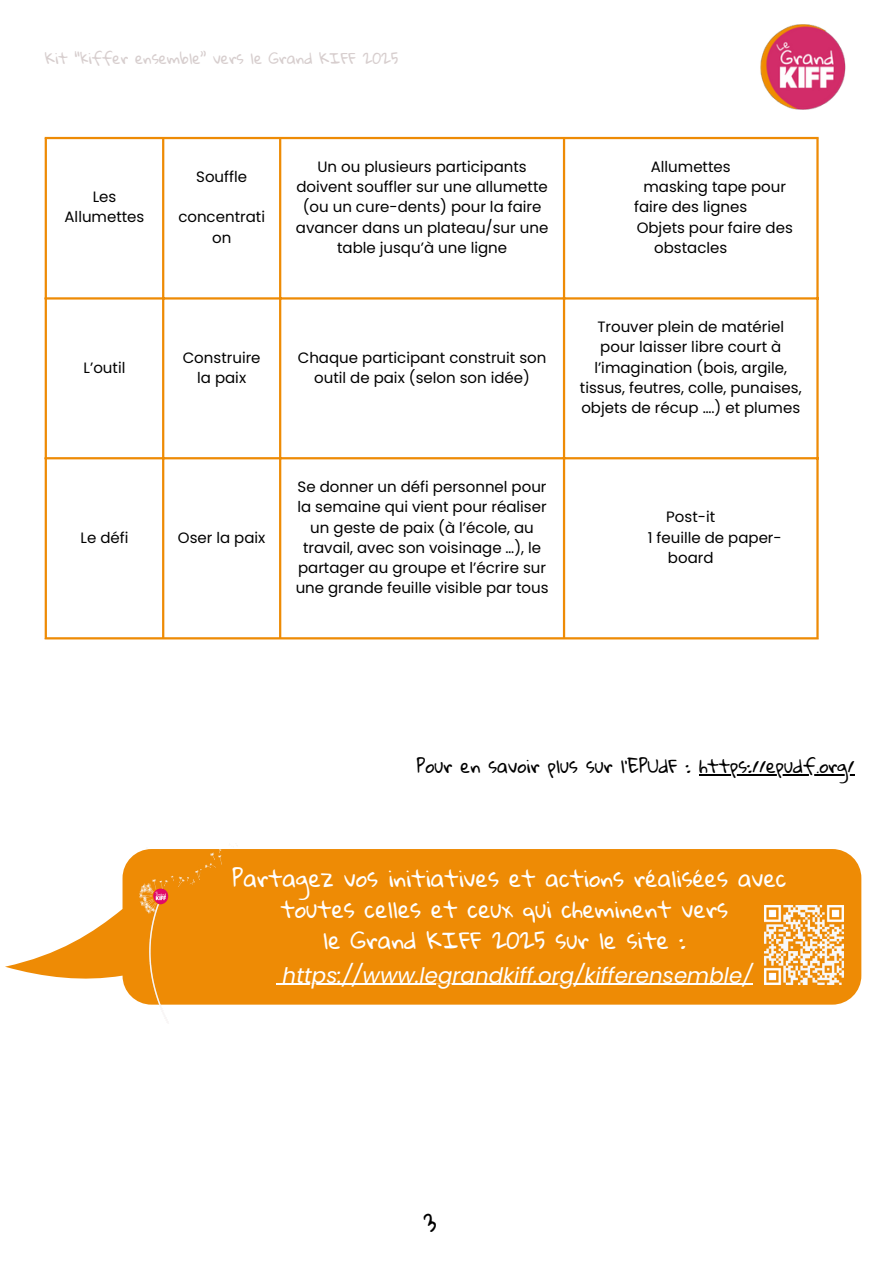
<style>
.page{position:relative;width:894px;height:1264px;background:#fff}
.page>*{position:absolute;margin:0;border:0;box-sizing:border-box;transform-origin:0 0}
.t1{font:22.5px/30.9px "Gloria Hallelujah";color:#fff;text-align:center}
.t2{font:22.5px "Gloria Hallelujah";color:#000}
.t3{font:italic 21.45px "Poppins";color:#fff}
.t4{font:18px "Gloria Hallelujah";color:#000}
.t5{font:15px/20.2px "Poppins";color:#000;text-align:center}
.t6{font:15px "Gloria Hallelujah";color:#d7cece}
</style>
<div class="page">
<img style="left:760px;top:24px;width:86px;height:86px">
<hr style="left:45px;top:139px;width:2px;height:498px;background:#ee8b05">
<hr style="left:162px;top:139px;width:2px;height:498px;background:#ee8b05">
<hr style="left:279px;top:139px;width:2px;height:498px;background:#ee8b05">
<hr style="left:562px;top:139px;width:3px;height:498px;background:#ee8b05">
<hr style="left:816px;top:139px;width:2px;height:498px;background:#ee8b05">
<hr style="left:45px;top:137px;width:773px;height:2px;background:#ee8b05">
<hr style="left:45px;top:297px;width:773px;height:2px;background:#ee8b05">
<hr style="left:45px;top:457px;width:773px;height:2px;background:#ee8b05">
<hr style="left:45px;top:637px;width:773px;height:2px;background:#ee8b05">
<svg style="left:5px;top:849px;width:856px;height:155px;background:#f09b28"></svg>
<hr style="left:698px;top:774px;width:156px;height:1px;background:#000">
<img style="left:139px;top:849px;width:98px;height:156px">
<svg style="left:276px;top:983px;width:6px;height:2px"></svg>
<hr style="left:282px;top:983px;width:470px;height:2px;background:#fff">
<img style="left:760px;top:901px;width:87px;height:87px">
<p class="t6" style="left:45px;top:50px;width:355px">Kit “kiffer ensemble” vers le Grand KIFF 2025</p>
<p class="t5" style="left:64px;top:187px;width:81px">Les<br>Allumettes</p>
<p class="t5" style="left:196px;top:166px;width:52px">Souffle</p>
<p class="t5" style="left:178px;top:207px;width:88px">concentrati on</p>
<p class="t5" style="left:296px;top:156px;width:254px">Un ou plusieurs participants doivent souffler sur une allumette (ou un cure-dents) pour la faire avancer dans un plateau/sur une table jusqu’à une ligne</p>
<p class="t5" style="left:650px;top:156px;width:81px">Allumettes</p>
<p class="t5" style="left:634px;top:177px;width:153px;text-align:left;text-indent:9px">masking tape pour faire des lignes</p>
<p class="t5" style="left:654px;top:217px;width:140px;text-align:left;text-indent:-17px">Objets pour faire des obstacles</p>
<p class="t5" style="left:84px;top:357px;width:43px">L’outil</p>
<p class="t5" style="left:183px;top:347px;width:79px">Construire la paix</p>
<p class="t5" style="left:298px;top:347px;width:250px">Chaque participant construit son outil de paix (selon son idée)</p>
<p class="t5" style="left:80px;top:527px;width:49px">Le défi</p>
<p class="t5" style="left:178px;top:527px;width:89px">Oser la paix</p>
<p class="t5" style="left:295px;top:476px;width:254px">Se donner un défi personnel pour la semaine qui vient pour réaliser un geste de paix (à l’école, au travail, avec son voisinage …), le partager au groupe et l’écrire sur une grande feuille visible par tous</p>
<p class="t5" style="left:579px;top:317px;width:223px">Trouver plein de matériel pour laisser libre court à l’imagination (bois, argile, tissus, feutres, colle, punaises, objets de récup ….) et plumes</p>
<p class="t5" style="left:666px;top:507px;width:50px">Post-it</p>
<p class="t5" style="left:667px;top:527px;width:115px;text-align:left;text-indent:-20px">1 feuille de paper&shy;board</p>
<p class="t4" style="left:416px;top:756px;width:275px">Pour en savoir plus sur l’EPUdF :</p>
<p class="t4" style="left:698px;top:756px;width:157px">https://epudf.org/</p>
<p class="t1" style="left:232px;top:864px;width:555px">Partagez vos initiatives et actions réalisées avec toutes celles et ceux qui cheminent vers<br>le Grand KIFF 2025 sur le site :</p>
<p class="t3" style="left:282px;top:960px;width:471px">https://www.legrandkiff.org/kifferensemble/</p>
<p class="t2" style="left:423px;top:1211px;width:14px">3</p>
</div>
